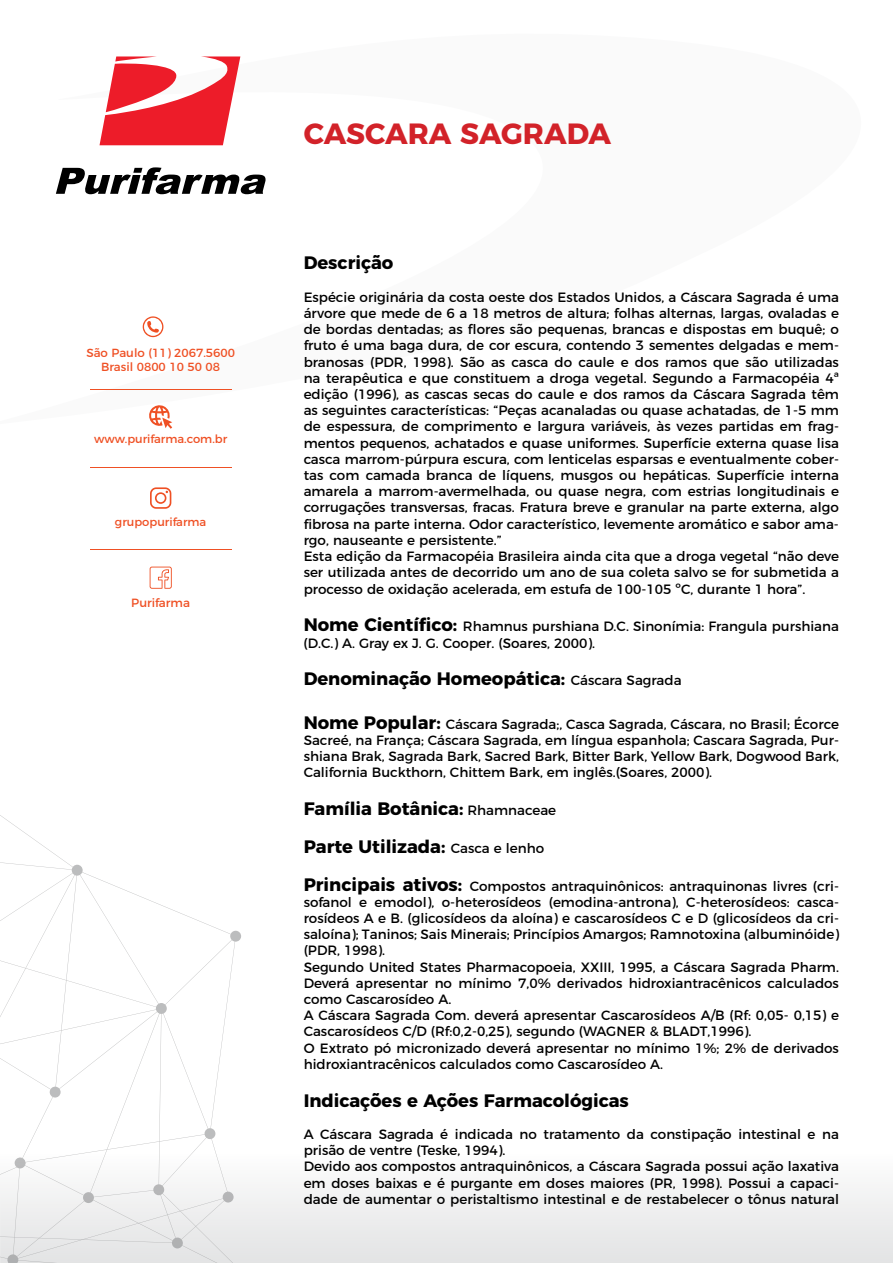
<style>
.page{position:relative;width:893px;height:1263px;background:#fff}
.page>*{position:absolute;margin:0;border:0;box-sizing:border-box;transform-origin:0 0}
.t1{font:700 29.25px "Montserrat";color:#d22229}
.t2{font:700 18px/37.8px "Montserrat";color:#000}
.t3{font:13.5px/16.2px "Montserrat";color:#000}
.t4{font:12px "Montserrat";color:#ef5024}
.t5{font:11.85px/14.4px "Montserrat";color:#ef5024;text-align:center}
.t6{font:11.55px "Montserrat";color:#ef5024}
.s1{font-weight:700;font-size:18px}
.s2{font-weight:400;font-size:13.5px}
</style>
<div class="page">
<svg style="left:0;top:815px;width:241px;height:336px"></svg>
<div style="left:0;top:1151px;width:893px;height:112px;background:linear-gradient(to bottom,#fdfdfd,#e2e2e3)"></div>
<svg style="left:150px;top:487px;width:21px;height:22px"></svg>
<svg style="left:150px;top:567px;width:22px;height:22px"></svg>
<hr style="left:90px;top:389px;width:141px;height:1px;background:#ef5024">
<hr style="left:90px;top:467px;width:141px;height:1px;background:#ef5024">
<hr style="left:90px;top:549px;width:141px;height:1px;background:#ef5024">
<svg style="left:100px;top:56px;width:140px;height:89px"></svg>
<svg style="left:56px;top:167px;width:210px;height:27px"></svg>
<svg style="left:143px;top:316px;width:20px;height:21px"></svg>
<svg style="left:149px;top:405px;width:23px;height:24px"></svg>
<p class="t5" style="left:86px;top:344px;width:150px">São Paulo (11) 2067.5600<br>Brasil 0800 10 50 08</p>
<p class="t6" style="left:94px;top:430px;width:135px">www.purifarma.com.br</p>
<p class="t6" style="left:115px;top:513px;width:93px">grupopurifarma</p>
<p class="t4" style="left:131px;top:593px;width:60px">Purifarma</p>
<h1 class="t1" style="left:304px;top:110px;width:309px">CASCARA SAGRADA</h1>
<h2 class="t2" style="left:304px;top:243px;width:91px">Descrição</h2>
<p class="t3" style="left:304px;top:288px;width:537px">Espécie originária da costa oeste dos Estados Unidos, a Cáscara Sagrada é uma árvore que mede de 6 a 18 metros de altura; folhas alternas, largas, ovaladas e de bordas dentadas; as flores são pequenas, brancas e dispostas em buquê; o fruto é uma baga dura, de cor escura, contendo 3 sementes delgadas e mem&shy;branosas (PDR, 1998). São as casca do caule e dos ramos que são utilizadas na terapêutica e que constituem a droga vegetal. Segundo a Farmacopéia 4ª edição (1996), as cascas secas do caule e dos ramos da Cáscara Sagrada têm as seguintes características: “Peças acanaladas ou quase achatadas, de 1-5 mm de espessura, de comprimento e largura variáveis, às vezes partidas em frag&shy;mentos pequenos, achatados e quase uniformes. Superfície externa quase lisa casca marrom-púrpura escura, com lenticelas esparsas e eventualmente cober&shy;tas com camada branca de líquens, musgos ou hepáticas. Superfície interna amarela a marrom-avermelhada, ou quase negra, com estrias longitudinais e corrugações transversas, fracas. Fratura breve e granular na parte externa, algo fibrosa na parte interna. Odor característico, levemente aromático e sabor ama&shy;rgo, nauseante e persistente.”<br>Esta edição da Farmacopéia Brasileira ainda cita que a droga vegetal “não deve ser utilizada antes de decorrido um ano de sua coleta salvo se for submetida a processo de oxidação acelerada, em estufa de 100-105 ºC, durante 1 hora”.</p>
<p class="t3" style="left:304px;top:617px;width:537px"><span class="s1">Nome Científico:</span> Rhamnus purshiana D.C. Sinonímia: Frangula purshiana (D.C.) A. Gray ex J. G. Cooper. (Soares, 2000).</p>
<h2 class="t2" style="left:304px;top:659px;width:379px">Denominação Homeopática: <span class="s2">Cáscara Sagrada</span></h2>
<p class="t3" style="left:304px;top:714px;width:537px;text-align:justify"><span class="s1">Nome Popular:</span> Cáscara Sagrada;, Casca Sagrada, Cáscara, no Brasil; Écorce Sacreé, na França; Cáscara Sagrada, em língua espanhola; Cascara Sagrada, Pur&shy;shiana Brak, Sagrada Bark, Sacred Bark, Bitter Bark, Yellow Bark, Dogwood Bark, California Buckthorn, Chittem Bark, em inglês.(Soares, 2000).</p>
<h2 class="t2" style="left:304px;top:788px;width:254px">Família Botânica: <span class="s2">Rhamnaceae<br></span>Parte Utilizada: <span class="s2">Casca e lenho</span></h2>
<p class="t3" style="left:304px;top:876px;width:537px"><span class="s1">Principais ativos:</span> Compostos antraquinônicos: antraquinonas livres (cri&shy;sofanol e emodol), o-heterosídeos (emodina-antrona), C-heterosídeos: casca&shy;rosídeos A e B. (glicosídeos da aloína) e cascarosídeos C e D (glicosídeos da cri&shy;saloína); Taninos; Sais Minerais; Princípios Amargos; Ramnotoxina (albuminóide) (PDR, 1998).<br>Segundo United States Pharmacopoeia, XXIII, 1995, a Cáscara Sagrada Pharm.<br>Deverá apresentar no mínimo 7,0% derivados hidroxiantracênicos calculados como Cascarosídeo A.<br>A Cáscara Sagrada Com. deverá apresentar Cascarosídeos A/B (Rf: 0,05- 0,15) e Cascarosídeos C/D (Rf:0,2-0,25), segundo (WAGNER &amp; BLADT,1996).<br>O Extrato pó micronizado deverá apresentar no mínimo 1%; 2% de derivados hidroxiantracênicos calculados como Cascarosídeo A.</p>
<h2 class="t2" style="left:304px;top:1080px;width:327px">Indicações e Ações Farmacológicas</h2>
<p class="t3" style="left:304px;top:1125px;width:537px">A Cáscara Sagrada é indicada no tratamento da constipação intestinal e na prisão de ventre (Teske, 1994).<br>Devido aos compostos antraquinônicos, a Cáscara Sagrada possui ação laxativa em doses baixas e é purgante em doses maiores (PR, 1998). Possui a capaci&shy;dade de aumentar o peristaltismo intestinal e de restabelecer o tônus natural</p>
</div>
